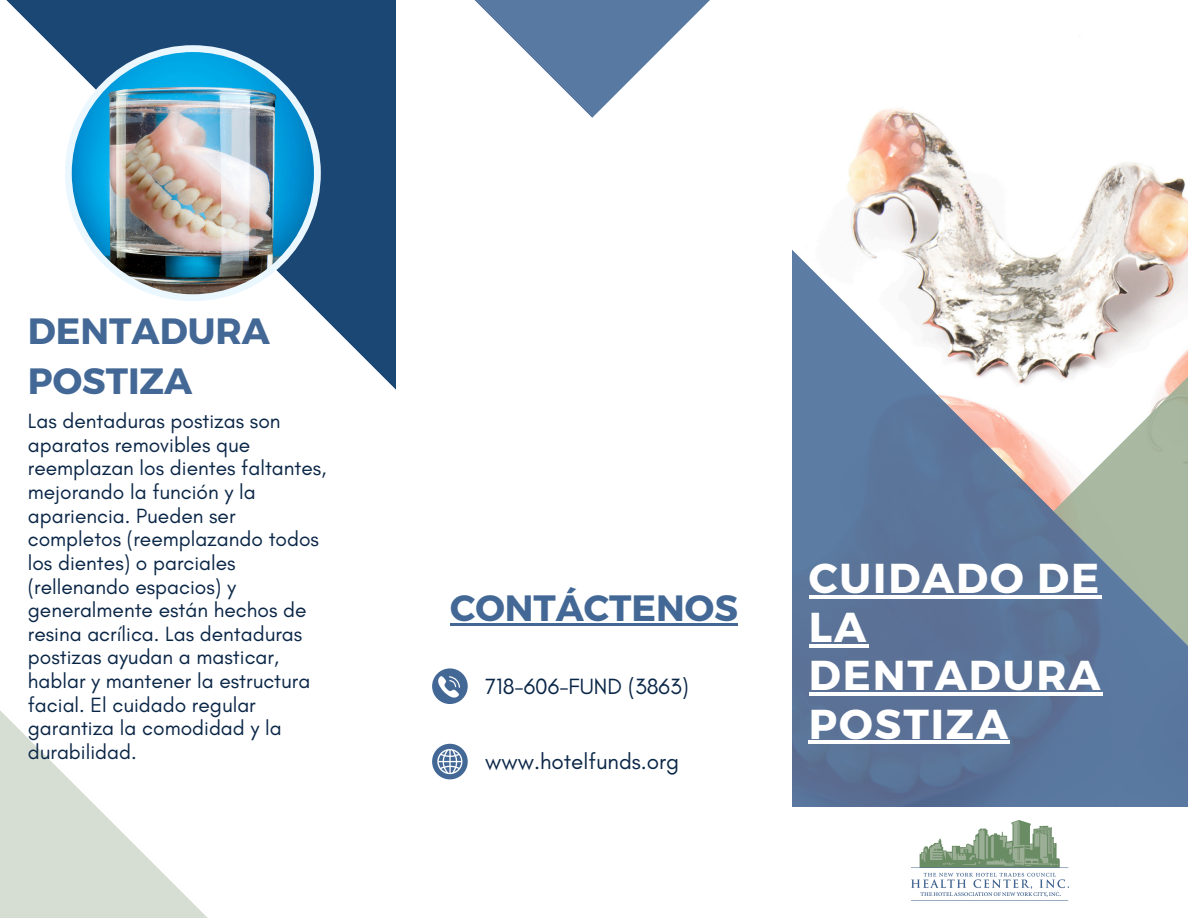
<style>
.page{position:relative;width:1188px;height:918px;background:#fff}
.page>*{position:absolute;margin:0;border:0;box-sizing:border-box;transform-origin:0 0}
.t1{font:700 41.7px/48.3px "Montserrat";letter-spacing:.045em;color:#fff}
.t2{font:700 36.6px/50.7px "Montserrat";color:#436896}
.t3{font:22.5px "Glacial Indifference";color:#0a2647}
.t4{font:21px/23.7px "Glacial Indifference";color:#0a2647}
</style>
<div class="page">
<svg style="left:6px;top:0;width:390px;height:390px"></svg>
<img style="left:847px;top:108px;width:341px;height:118px">
<svg style="left:792px;top:226px;width:396px;height:581px;fill:#5b789e"></svg>
<svg style="left:0;top:710px;width:208px;height:208px"></svg>
<svg style="left:1053px;top:339px;width:135px;height:347px"></svg>
<svg style="left:474px;top:0;width:236px;height:118px"></svg>
<div style="left:65px;top:45px;width:256px;height:256px;background:#ebf7ff;border-radius:50%"></div>
<img style="left:72px;top:52px;width:242px;height:242px;border-radius:50%">
<svg style="left:432px;top:668px;width:36px;height:36px"></svg>
<svg style="left:432px;top:744px;width:36px;height:35px"></svg>
<img style="left:912px;top:820px;width:156px;height:77px">
<hr style="left:809px;top:596px;width:292px;height:3px;background:#fff">
<hr style="left:809px;top:644px;width:59px;height:3px;background:#fff">
<hr style="left:809px;top:692px;width:294px;height:4px;background:#fff">
<hr style="left:809px;top:741px;width:201px;height:3px;background:#fff">
<hr style="left:450px;top:623px;width:288px;height:3px;background:#436896">
<p class="t2" style="left:28px;top:303px;width:244px">DENTADURA<br>POSTIZA</p>
<p class="t4" style="left:28px;top:409px;width:300px">Las dentaduras postizas son aparatos removibles que reemplazan los dientes faltantes, mejorando la función y la apariencia. Pueden ser completos (reemplazando todos los dientes) o parciales (rellenando espacios) y generalmente están hechos de resina acrílica. Las dentaduras postizas ayudan a masticar, hablar y mantener la estructura facial. El cuidado regular garantiza la comodidad y la durabilidad.</p>
<h3 class="t2" style="left:450px;top:580px;width:289px">CONTÁCTENOS</h3>
<h2 class="t3" style="left:485px;top:673px;width:205px">718-606-FUND (3863)</h2>
<p class="t3" style="left:485px;top:748px;width:196px">www.hotelfunds.org</p>
<h2 class="t1" style="left:809px;top:552px;width:293px">CUIDADO DE<br>LA<br>DENTADURA<br>POSTIZA</h2>
</div>
